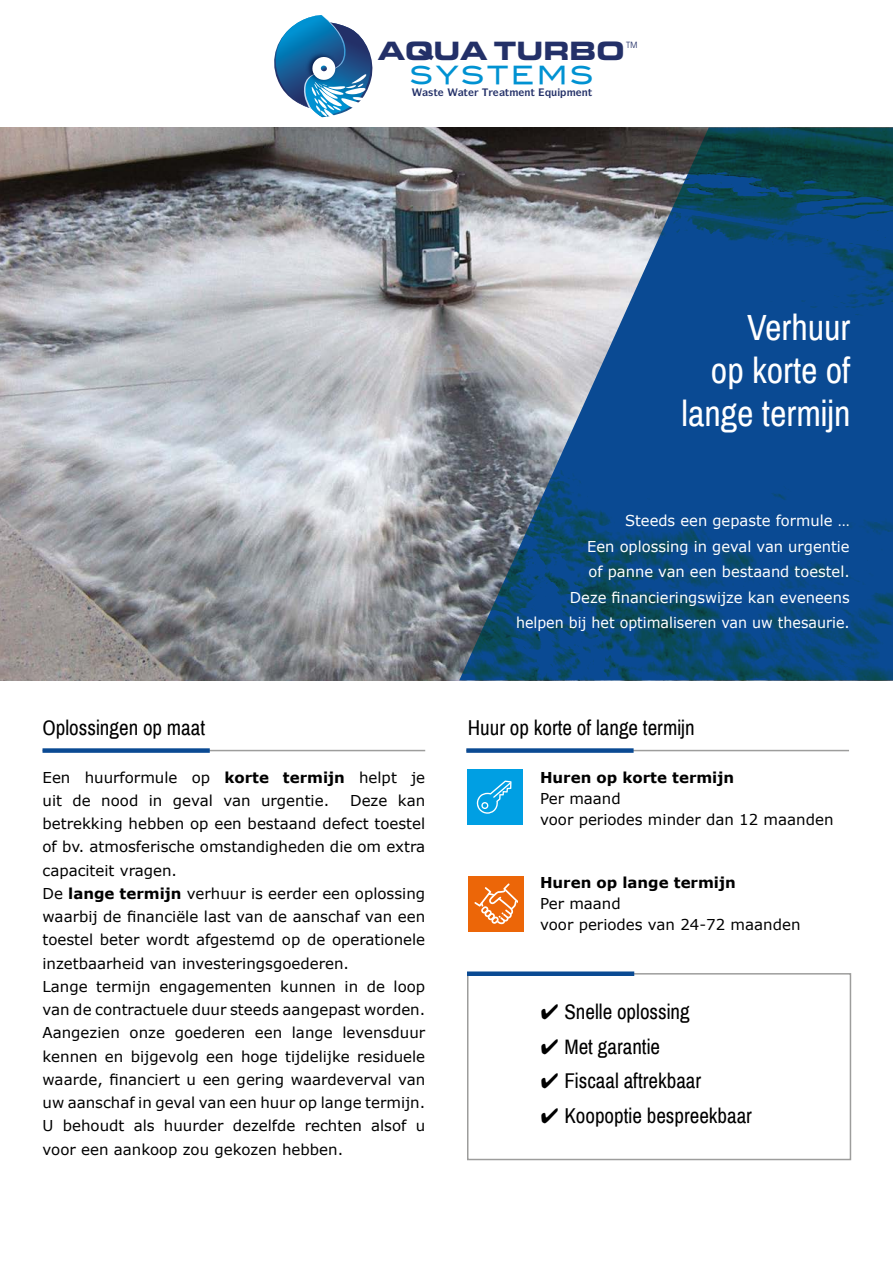
<style>
.page{position:relative;width:893px;height:1263px;background:#fff}
.page>*{position:absolute;margin:0;border:0;box-sizing:border-box;transform-origin:0 0}
.t1{font:36px/43.2px "Archivo Narrow";color:#fff;text-align:right}
.t2{font:25.35px "Eurostile Bold Extended Two";color:#233068}
.t3{font:24.9px "Blair Md ITCTT Medium";letter-spacing:.1em;color:#0092d2}
.t4{font:21px "Archivo Narrow";color:#000}
.t5{font:15px/23.2px "Verdana";color:#000}
.t6{font:15px/25.5px "Verdana";color:#fff;text-align:right}
.t7{font:700 15px "Verdana";color:#000}
.t8{font:700 10.35px "Symbol S Si";color:#233068}
.t9{font:condensed 8.7px "Eurostile";color:#233068}
.s1{font-weight:700}
</style>
<div class="page">
<img style="left:0;top:128px;width:459px;height:552px">
<svg style="left:459px;top:128px;width:434px;height:552px;background:#315e89"></svg>
<hr style="left:43px;top:750px;width:382px;height:1px;background:#9d9d9c">
<div style="left:43px;top:748px;width:167px;height:5px;background:#0a4a93"></div>
<hr style="left:466px;top:750px;width:383px;height:1px;background:#9d9d9c">
<div style="left:466px;top:748px;width:168px;height:5px;background:#0a4a93"></div>
<div style="left:468px;top:770px;width:55px;height:55px;background:#009fe3"></div>
<svg style="left:477px;top:780px;width:35px;height:34px"></svg>
<div style="left:469px;top:876px;width:55px;height:55px;background:#ec6608"></div>
<svg style="left:474px;top:883px;width:44px;height:42px"></svg>
<div style="left:467px;top:973px;width:384px;height:187px;border:2px solid #9d9d9c"></div>
<div style="left:467px;top:971px;width:167px;height:5px;background:#0a4a93"></div>
<svg style="left:274px;top:15px;width:99px;height:103px"></svg>
<h2 class="t2" style="left:378px;top:33px;width:248px">AQUA TURBO</h2>
<p class="t9" style="left:626px;top:40px;width:13px">TM</p>
<h3 class="t3" style="left:410px;top:55px;width:185px">SYSTEMS</h3>
<p class="t8" style="left:505px;top:86px;width:54px">▼ ■▼ ❑◆</p>
<h1 class="t1" style="left:681px;top:307px;width:170px">Verhuur<br>op korte of lange termijn</h1>
<h3 class="t4" style="left:43px;top:714px;width:164px">Oplossingen op maat</h3>
<p class="t5" style="left:43px;top:766px;width:384px">Een huurformule op <span class="s1">korte termijn</span> helpt je uit de nood in geval van urgentie.</p>
<p class="t5" style="left:43px;top:789px;width:384px;text-indent:308px">Deze kan betrekking hebben op een bestaand defect toestel of bv. atmosferische omstandigheden die om extra capaciteit vragen.<br>De <span class="s1">lange termijn</span> verhuur is eerder een oplossing waarbij de financiële last van de aanschaf van een toestel beter wordt afgestemd op de operationele inzetbaarheid van investeringsgoederen.<br>Lange termijn engagementen kunnen in de loop van de contractuele duur steeds aangepast worden.<br>Aangezien onze goederen een lange levensduur kennen en bijgevolg een hoge tijdelijke residuele waarde, financiert u een gering waardeverval van uw aanschaf in geval van een huur op lange termijn.<br>U behoudt als huurder dezelfde rechten alsof u voor een aankoop zou gekozen hebben.</p>
<p class="t6" style="left:516px;top:508px;width:335px">Steeds een gepaste formule …<br>Een oplossing in geval van urgentie<br>of panne van een bestaand toestel.<br>Deze financieringswijze kan eveneens<br>helpen bij het optimaliseren van uw thesaurie.</p>
<h3 class="t4" style="left:468px;top:714px;width:228px">Huur op korte of lange termijn</h3>
<p class="t7" style="left:540px;top:767px;width:196px">Huren op korte termijn</p>
<p class="t5" style="left:540px;top:788px;width:295px;line-height:21px">Per maand<br>voor periodes minder dan 12 maanden</p>
<p class="t7" style="left:540px;top:872px;width:197px">Huren op lange termijn</p>
<p class="t5" style="left:540px;top:893px;width:262px;line-height:21px">Per maand<br>voor periodes van 24-72 maanden</p>
<h3 class="t4" style="left:541px;top:999px;width:150px">✔ Snelle oplossing</h3>
<h3 class="t4" style="left:541px;top:1033px;width:121px">✔ Met garantie</h3>
<h3 class="t4" style="left:541px;top:1068px;width:162px">✔ Fiscaal aftrekbaar</h3>
<h3 class="t4" style="left:541px;top:1102px;width:213px">✔ Koopoptie bespreekbaar</h3>
</div>
